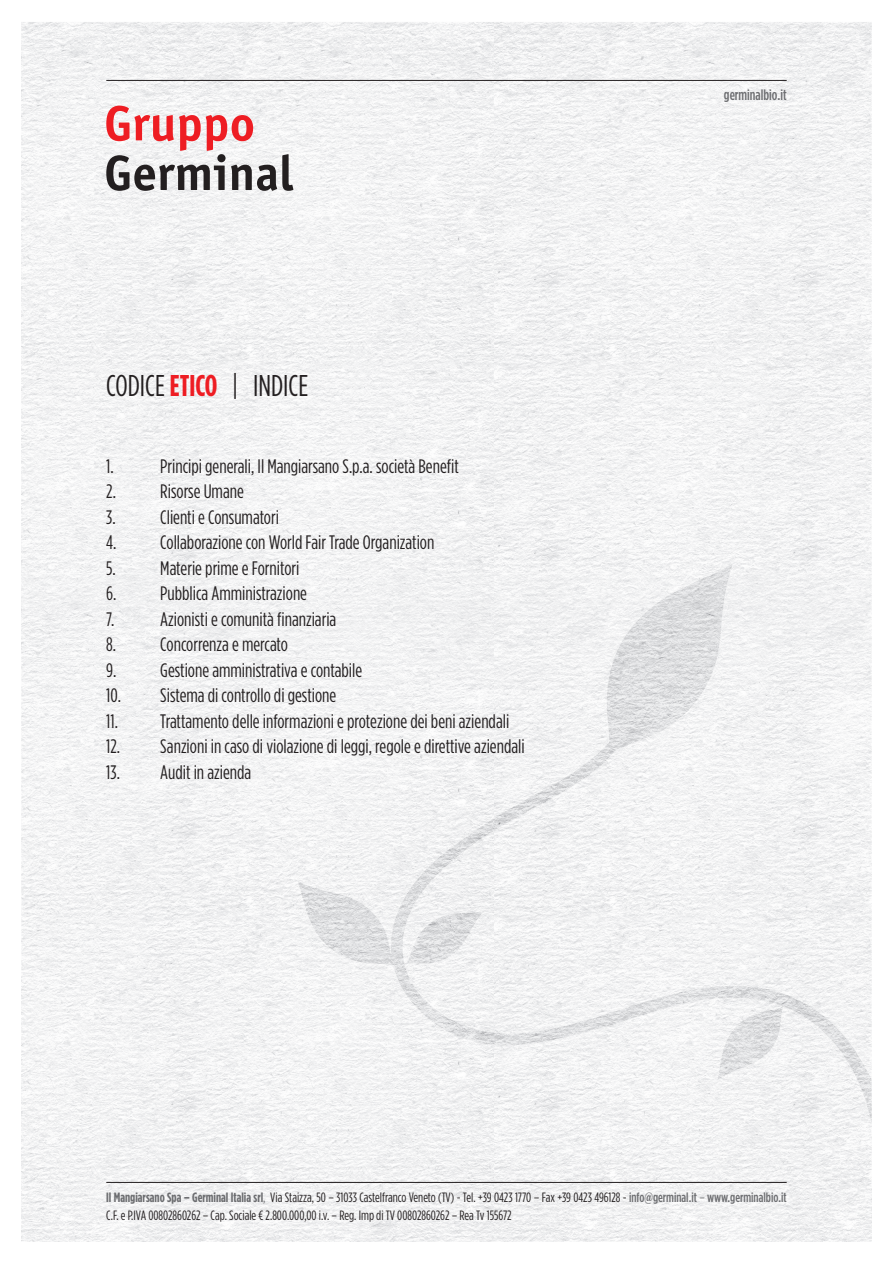
<style>
.page{position:relative;width:893px;height:1263px;background:#fff}
.page>*{position:absolute;margin:0;border:0;box-sizing:border-box;transform-origin:0 0}
.t1{font:30px "Gotham Condensed";color:#231f20}
.t2{font:19.5px "Gotham Condensed";color:#231f20}
.t3{font:500 15px "Gotham Condensed";color:#6c6d70}
.t4{font:13.5px/18px "Gotham Condensed";color:#231f20}
.s1{font-weight:700;color:#ee1d23}
.s2{font-weight:700;color:#6c6d70}
.s3{color:#6c6d70}
.s4{font-weight:500;color:#6c6d70}
</style>
<div class="page">
<img style="left:21px;top:22px;width:744px;height:317px">
<img style="left:765px;top:22px;width:107px;height:1220px">
<img style="left:21px;top:339px;width:372px;height:903px">
<img style="left:393px;top:339px;width:373px;height:266px">
<img style="left:393px;top:605px;width:266px;height:637px">
<img style="left:713px;top:605px;width:53px;height:637px">
<img style="left:659px;top:767px;width:54px;height:475px">
<img style="left:612px;top:563px;width:121px;height:102px">
<img style="left:580px;top:664px;width:135px;height:103px">
<img style="left:454px;top:781px;width:105px;height:78px">
<img style="left:558px;top:767px;width:41px;height:28px">
<img style="left:401px;top:845px;width:53px;height:190px">
<img style="left:298px;top:881px;width:104px;height:91px">
<img style="left:454px;top:912px;width:53px;height:133px">
<img style="left:395px;top:971px;width:7px;height:17px">
<img style="left:558px;top:996px;width:105px;height:43px">
<img style="left:662px;top:986px;width:170px;height:37px">
<img style="left:506px;top:1027px;width:53px;height:18px">
<img style="left:719px;top:1022px;width:150px;height:52px">
<svg style="left:717px;top:1073px;width:13px;height:7px"></svg>
<img style="left:854px;top:1073px;width:18px;height:51px">
<hr style="left:106px;top:80px;width:681px;height:1px;background:#231f20">
<hr style="left:106px;top:1182px;width:681px;height:1px;background:#231f20">
<svg style="left:106px;top:106px;width:187px;height:85px"></svg>
<h1 class="t1" style="left:106px;top:368px;width:203px">CODICE <span class="s1">ETICO</span> | INDICE</h1>
<p class="t2" style="left:106px;top:455px;width:354px">1. Principi generali, Il Mangiarsano S.p.a. società Benefit</p>
<p class="t2" style="left:106px;top:480px;width:139px">2. Risorse Umane</p>
<p class="t2" style="left:106px;top:506px;width:174px">3. Clienti e Consumatori</p>
<p class="t2" style="left:106px;top:531px;width:330px">4. Collaborazione con World Fair Trade Organization</p>
<p class="t2" style="left:106px;top:557px;width:195px">5. Materie prime e Fornitori</p>
<p class="t2" style="left:106px;top:582px;width:202px">6. Pubblica Amministrazione</p>
<p class="t2" style="left:106px;top:608px;width:232px">7. Azionisti e comunità finanziaria</p>
<p class="t2" style="left:106px;top:633px;width:183px">8. Concorrenza e mercato</p>
<p class="t2" style="left:106px;top:659px;width:257px">9. Gestione amministrativa e contabile</p>
<p class="t2" style="left:106px;top:684px;width:231px">10. Sistema di controllo di gestione</p>
<p class="t2" style="left:106px;top:710px;width:404px">11. Trattamento delle informazioni e protezione dei beni aziendali</p>
<p class="t2" style="left:106px;top:735px;width:420px">12. Sanzioni in caso di violazione di leggi, regole e direttive aziendali</p>
<p class="t2" style="left:106px;top:761px;width:146px">13. Audit in azienda</p>
<p class="t3" style="left:724px;top:86px;width:64px">germinalbio.it</p>
<p class="t4" style="left:106px;top:1188px;width:682px"><span class="s2">Il Mangiarsano Spa – Germinal Italia srl</span><span class="s3">,</span> Via Staizza, 50 – 31033 Castelfranco Veneto (TV) - Tel. +39 0423 1770 – Fax +39 0423 496128 - <span class="s4">info@germinal.it</span> <span class="s3">–</span> <span class="s4">www.germinalbio.it<br></span>C.F. e P.IVA 00802860262 – Cap. Sociale € 2.800.000,00 i.v. – Reg. Imp di TV 00802860262 – Rea Tv 155672</p>
</div>
